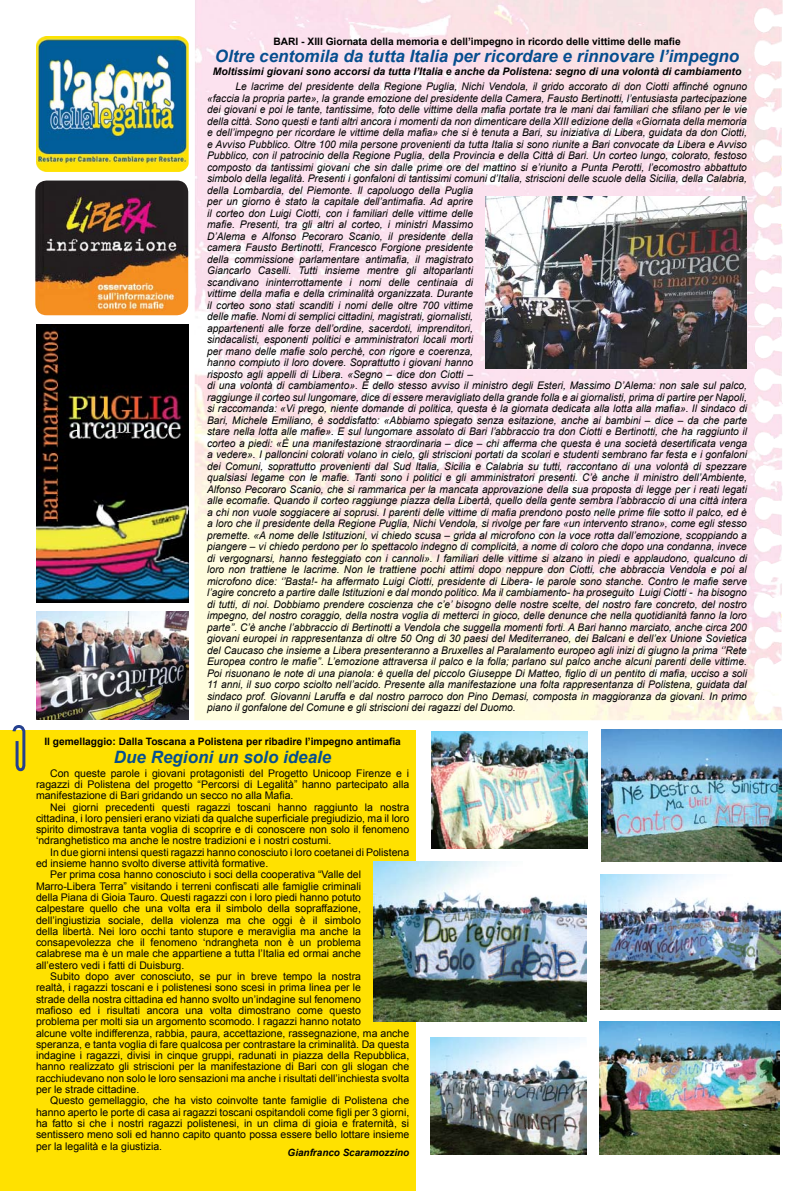
<style>
.page{position:relative;width:794px;height:1191px;background:#fff}
.page>*{position:absolute;margin:0;border:0;box-sizing:border-box;transform-origin:0 0}
.t1{font:italic 700 17px "Arial";color:#064e8f}
.t2{font:italic 10.5px/11.5px "Arial";color:#000}
.t3{font:10.5px/11.3px "Arial";color:#000;text-align:justify}
.t4{font:italic 700 10.4px "Arial";color:#000}
.t5{font:700 10.2px "Arial";color:#000}
.t6{font:italic 700 10px "Arial";color:#000}
</style>
<div class="page">
<div style="left:0;top:730px;width:416px;height:461px;background:#ffe100"></div>
<img style="left:194px;top:0;width:588px;height:720px">
<img style="left:36px;top:36px;width:153px;height:136px">
<img style="left:36px;top:324px;width:152px;height:278px">
<img style="left:485px;top:196px;width:261px;height:173px">
<img style="left:35px;top:180px;width:153px;height:135px">
<img style="left:374px;top:861px;width:213px;height:160px">
<img style="left:601px;top:729px;width:180px;height:132px">
<img style="left:431px;top:731px;width:156px;height:117px">
<img style="left:601px;top:874px;width:180px;height:135px">
<img style="left:430px;top:1037px;width:156px;height:117px">
<img style="left:599px;top:1021px;width:180px;height:134px">
<img style="left:36px;top:611px;width:152px;height:108px">
<svg style="left:12px;top:725px;width:14px;height:47px"></svg>
<p class="t5" style="left:273px;top:35px;width:409px">BARI - XIII Giornata della memoria e dell’impegno in ricordo delle vittime delle mafie</p>
<h1 class="t1" style="left:215px;top:45px;width:526px">Oltre centomila da tutta Italia per ricordare e rinnovare l’impegno</h1>
<p class="t4" style="left:213px;top:65px;width:530px">Moltissimi giovani sono accorsi da tutta l’Italia e anche da Polistena: segno di una volontà di cambiamento</p>
<p class="t2" style="left:207px;top:81px;width:541px;text-indent:28px">Le lacrime del presidente della Regione Puglia, Nichi Vendola, il grido accorato di don Ciotti affinché ognuno «faccia la propria parte», la grande emozione del presidente della Camera, Fausto Bertinotti, l’entusiasta partecipazione dei giovani e poi le tante, tantissime, foto delle vittime della mafia portate tra le mani dai familiari che sfilano per le vie della città. Sono questi e tanti altri ancora i momenti da non dimenticare della XIII edizione della «Giornata della memoria e dell’impegno per ricordare le vittime della mafia» che si è tenuta a Bari, su iniziativa di Libera, guidata da don Ciotti, e Avviso Pubblico. Oltre 100 mila persone provenienti da tutta Italia si sono riunite a Bari convocate da Libera e Avviso Pubblico, con il patrocinio della Regione Puglia, della Provincia e della Città di Bari. Un corteo lungo, colorato, festoso composto da tantissimi giovani che sin dalle prime ore del mattino si e’riunito a Punta Perotti, l’ecomostro abbattuto simbolo della legalità. Presenti i gonfaloni di tantissimi comuni d’Italia, striscioni delle scuole della Sicilia, della Calabria, della Lombardia, del Piemonte. Il capoluogo della Puglia<br>per un giorno è stato la capitale dell’antimafia. Ad aprire<br>il corteo don Luigi Ciotti, con i familiari delle vittime delle<br>mafie. Presenti, tra gli altri al corteo, i ministri Massimo<br>D’Alema e Alfonso Pecoraro Scanio, il presidente della<br>camera Fausto Bertinotti, Francesco Forgione presidente<br>della commissione parlamentare antimafia, il magistrato<br>Giancarlo Caselli. Tutti insieme mentre gli altoparlanti<br>scandivano ininterrottamente i nomi delle centinaia di<br>vittime della mafia e della criminalità organizzata. Durante<br>il corteo sono stati scanditi i nomi delle oltre 700 vittime<br>delle mafie. Nomi di semplici cittadini, magistrati, giornalisti,<br>appartenenti alle forze dell’ordine, sacerdoti, imprenditori,<br>sindacalisti, esponenti politici e amministratori locali morti<br>per mano delle mafie solo perchè, con rigore e coerenza,<br>hanno compiuto il loro dovere. Soprattutto i giovani hanno<br>risposto agli appelli di Libera. «Segno – dice don Ciotti –<br>di una volontà di cambiamento». È dello stesso avviso il ministro degli Esteri, Massimo D’Alema: non sale sul palco, raggiunge il corteo sul lungomare, dice di essere meravigliato della grande folla e ai giornalisti, prima di partire per Napoli, si raccomanda: «Vi prego, niente domande di politica, questa è la giornata dedicata alla lotta alla mafia». Il sindaco di Bari, Michele Emiliano, è soddisfatto: «Abbiamo spiegato senza esitazione, anche ai bambini – dice – da che parte stare nella lotta alle mafie». E sul lungomare assolato di Bari l’abbraccio tra don Ciotti e Bertinotti, che ha raggiunto il corteo a piedi: «È una manifestazione straordinaria – dice – chi afferma che questa è una società desertificata venga a vedere». I palloncini colorati volano in cielo, gli striscioni portati da scolari e studenti sembrano far festa e i gonfaloni dei Comuni, soprattutto provenienti dal Sud Italia, Sicilia e Calabria su tutti, raccontano di una volontà di spezzare qualsiasi legame con le mafie. Tanti sono i politici e gli amministratori presenti. C’è anche il ministro dell’Ambiente, Alfonso Pecoraro Scanio, che si rammarica per la mancata approvazione della sua proposta di legge per i reati legati alle ecomafie. Quando il corteo raggiunge piazza della Libertà, quello della gente sembra l’abbraccio di una città intera a chi non vuole soggiacere ai soprusi. I parenti delle vittime di mafia prendono posto nelle prime file sotto il palco, ed è a loro che il presidente della Regione Puglia, Nichi Vendola, si rivolge per fare «un intervento strano», come egli stesso premette. «A nome delle Istituzioni, vi chiedo scusa – grida al microfono con la voce rotta dall’emozione, scoppiando a piangere – vi chiedo perdono per lo spettacolo indegno di complicità, a nome di coloro che dopo una condanna, invece di vergognarsi, hanno festeggiato con i cannoli». I familiari delle vittime si alzano in piedi e applaudono, qualcuno di loro non trattiene le lacrime. Non le trattiene pochi attimi dopo neppure don Ciotti, che abbraccia Vendola e poi al microfono dice: ‘’Basta!- ha affermato Luigi Ciotti, presidente di Libera- le parole sono stanche. Contro le mafie serve l’agire concreto a partire dalle Istituzioni e dal mondo politico. Ma il cambiamento- ha proseguito Luigi Ciotti - ha bisogno di tutti, di noi. Dobbiamo prendere coscienza che c’e’ bisogno delle nostre scelte, del nostro fare concreto, del nostro impegno, del nostro coraggio, della nostra voglia di metterci in gioco, delle denunce che nella quotidianità fanno la loro parte’’. C’è anche l’abbraccio di Bertinotti a Vendola che suggella momenti forti. A Bari hanno marciato, anche circa 200 giovani europei in rappresentanza di oltre 50 Ong di 30 paesi del Mediterraneo, dei Balcani e dell’ex Unione Sovietica del Caucaso che insieme a Libera presenteranno a Bruxelles al Paralamento europeo agli inizi di giugno la prima ‘’Rete Europea contro le mafie’’. L’emozione attraversa il palco e la folla; parlano sul palco anche alcuni parenti delle vittime.<br>Poi risuonano le note di una pianola: è quella del piccolo Giuseppe Di Matteo, figlio di un pentito di mafia, ucciso a soli 11 anni, il suo corpo sciolto nell’acido. Presente alla manifestazione una folta rappresentanza di Polistena, guidata dal sindaco prof. Giovanni Laruffa e dal nostro parroco don Pino Demasi, composta in maggioranza da giovani. In primo piano il gonfalone del Comune e gli striscioni dei ragazzi del Duomo.</p>
<p class="t5" style="left:44px;top:734px;width:358px">Il gemellaggio: Dalla Toscana a Polistena per ribadire l’impegno antimafia</p>
<h1 class="t1" style="left:114px;top:745px;width:219px">Due Regioni un solo ideale</h1>
<p class="t3" style="left:36px;top:767px;width:375px;text-indent:14px">Con queste parole i giovani protagonisti del Progetto Unicoop Firenze e i ragazzi di Polistena del progetto “Percorsi di Legalità” hanno partecipato alla manifestazione di Bari gridando un secco no alla Mafia.</p>
<p class="t3" style="left:36px;top:801px;width:375px;text-indent:14px">Nei giorni precedenti questi ragazzi toscani hanno raggiunto la nostra cittadina, i loro pensieri erano viziati da qualche superficiale pregiudizio, ma il loro spirito dimostrava tanta voglia di scoprire e di conoscere non solo il fenomeno ‘ndranghetistico ma anche le nostre tradizioni e i nostri costumi.</p>
<p class="t3" style="left:50px;top:846px;width:360px">In due giorni intensi questi ragazzi hanno conosciuto i loro coetanei di Polistena</p>
<p class="t3" style="left:36px;top:857px;width:234px">ed insieme hanno svolto diverse attività formative.</p>
<p class="t3" style="left:50px;top:869px;width:312px">Per prima cosa hanno conosciuto i soci della cooperativa “Valle del</p>
<p class="t3" style="left:36px;top:880px;width:326px">Marro-Libera Terra” visitando i terreni confiscati alle famiglie criminali</p>
<p class="t3" style="left:36px;top:891px;width:326px">della Piana di Gioia Tauro. Questi ragazzi con i loro piedi hanno potuto</p>
<p class="t3" style="left:36px;top:903px;width:326px">calpestare quello che una volta era il simbolo della sopraffazione,</p>
<p class="t3" style="left:36px;top:914px;width:326px">dell’ingiustizia sociale, della violenza ma che oggi è il simbolo</p>
<p class="t3" style="left:36px;top:925px;width:326px">della libertà. Nei loro occhi tanto stupore e meraviglia ma anche la</p>
<p class="t3" style="left:36px;top:937px;width:326px">consapevolezza che il fenomeno ‘ndrangheta non è un problema</p>
<p class="t3" style="left:36px;top:948px;width:326px">calabrese ma è un male che appartiene a tutta l’Italia ed ormai anche</p>
<p class="t3" style="left:36px;top:959px;width:150px">all’estero vedi i fatti di Duisburg.</p>
<p class="t3" style="left:50px;top:970px;width:312px">Subito dopo aver conosciuto, se pur in breve tempo la nostra</p>
<p class="t3" style="left:36px;top:982px;width:326px">realtà, i ragazzi toscani e i polistenesi sono scesi in prima linea per le</p>
<p class="t3" style="left:36px;top:993px;width:326px">strade della nostra cittadina ed hanno svolto un’indagine sul fenomeno</p>
<p class="t3" style="left:36px;top:1004px;width:326px">mafioso ed i risultati ancora una volta dimostrano come questo</p>
<p class="t3" style="left:36px;top:1016px;width:326px">problema per molti sia un argomento scomodo. I ragazzi hanno notato</p>
<p class="t3" style="left:36px;top:1027px;width:375px">alcune volte indifferenza, rabbia, paura, accettazione, rassegnazione, ma anche</p>
<p class="t3" style="left:36px;top:1038px;width:375px">speranza, e tanta voglia di fare qualcosa per contrastare la criminalità. Da questa</p>
<p class="t3" style="left:36px;top:1050px;width:375px">indagine i ragazzi, divisi in cinque gruppi, radunati in piazza della Repubblica,</p>
<p class="t3" style="left:36px;top:1061px;width:375px">hanno realizzato gli striscioni per la manifestazione di Bari con gli slogan che</p>
<p class="t3" style="left:36px;top:1072px;width:375px">racchiudevano non solo le loro sensazioni ma anche i risultati dell’inchiesta svolta</p>
<p class="t3" style="left:36px;top:1083px;width:105px">per le strade cittadine.</p>
<p class="t3" style="left:50px;top:1095px;width:360px">Questo gemellaggio, che ha visto coinvolte tante famiglie di Polistena che</p>
<p class="t3" style="left:36px;top:1106px;width:375px">hanno aperto le porte di casa ai ragazzi toscani ospitandoli come figli per 3 giorni,</p>
<p class="t3" style="left:36px;top:1117px;width:375px">ha fatto si che i nostri ragazzi polistenesi, in un clima di gioia e fraternità, si</p>
<p class="t3" style="left:36px;top:1129px;width:375px">sentissero meno soli ed hanno capito quanto possa essere bello lottare insieme</p>
<p class="t3" style="left:36px;top:1140px;width:128px">per la legalità e la giustizia.</p>
<p class="t6" style="left:288px;top:1145px;width:123px">Gianfranco Scaramozzino</p>
</div>
